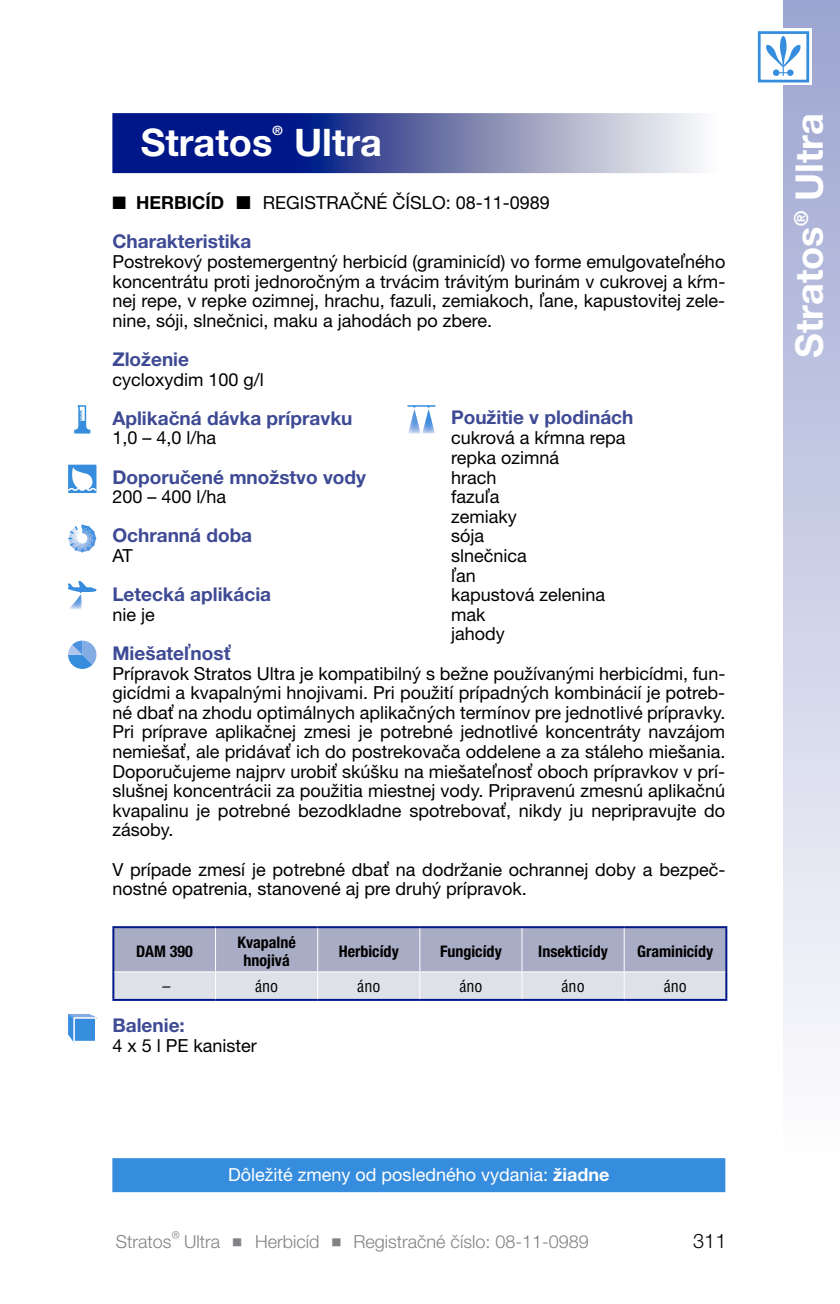
<style>
.page{position:relative;width:840px;height:1304px;background:#fff}
.page>*{position:absolute;margin:0;border:0;box-sizing:border-box;transform-origin:0 0}
.t1{font:700 38px "Helvetica Neue LT Pro";color:#fff}
.t2{font:700 38px "Helvetica Lucia Neue";color:#fff}
.t3{font:300 20px "Helvetica Lucia Neue";color:#000}
.t4{font:700 19px "Helvetica Lucia Neue";color:#3e4a94}
.t5{font:18px/19.6px "Helvetica Lucia Neue";color:#000;text-align:justify}
.t6{font:300 18px "Helvetica Lucia Neue";color:#808285}
.t7{font:18px "Helvetica Lucia Neue";color:#fff}
.t8{font:700 condensed 16px/18px "Helvetica Lucia Neue";color:#000;text-align:center}
.t9{font:500 condensed 16px "Helvetica Lucia Neue";color:#000}
.t10{font:700 12.8px "Helvetica Lucia Neue";color:#fff}
.s1{font-weight:700}
</style>
<div class="page">
<div style="left:782px;top:0;width:57px;height:1196px;background:linear-gradient(to bottom,#9ca4d1,#fff)"></div>
<svg style="left:757px;top:29px;width:54px;height:56px"></svg>
<div style="left:758px;top:33px;width:49px;height:48px;background:#fff"></div>
<div style="left:757px;top:31px;width:51px;height:51px;border:3px solid #368ddd"></div>
<svg style="left:766px;top:36px;width:34px;height:40px"></svg>
<svg style="left:112px;top:113px;width:590px;height:60px;background:#5c69aa"></svg>
<div style="left:112px;top:1158px;width:613px;height:34px;background:#368ddd"></div>
<hr style="left:112px;top:926px;width:103px;height:2px;background:#001789">
<hr style="left:112px;top:928px;width:2px;height:44px;background:#001789">
<hr style="left:215px;top:926px;width:102px;height:2px;background:#001789">
<hr style="left:317px;top:926px;width:102px;height:2px;background:#001789">
<hr style="left:419px;top:926px;width:102px;height:2px;background:#001789">
<hr style="left:521px;top:926px;width:102px;height:2px;background:#001789">
<hr style="left:623px;top:926px;width:104px;height:2px;background:#001789">
<hr style="left:725px;top:928px;width:2px;height:44px;background:#001789">
<hr style="left:112px;top:972px;width:2px;height:27px;background:#001789">
<hr style="left:725px;top:972px;width:2px;height:27px;background:#001789">
<hr style="left:112px;top:999px;width:103px;height:2px;background:#001789">
<hr style="left:215px;top:999px;width:102px;height:2px;background:#001789">
<hr style="left:317px;top:999px;width:102px;height:2px;background:#001789">
<hr style="left:419px;top:999px;width:102px;height:2px;background:#001789">
<hr style="left:521px;top:999px;width:102px;height:2px;background:#001789">
<hr style="left:623px;top:999px;width:104px;height:2px;background:#001789">
<svg style="left:113px;top:927px;width:613px;height:73px;background:#b8bbd1"></svg>
<img style="left:422px;top:409px;width:13px;height:25px">
<img style="left:408px;top:409px;width:12px;height:25px">
<hr style="left:407px;top:405px;width:28px;height:2px;background:#368ddd">
<svg style="left:68px;top:1014px;width:28px;height:28px"></svg>
<svg style="left:68px;top:524px;width:28px;height:29px"></svg>
<img style="left:69px;top:594px;width:13px;height:15px">
<svg style="left:68px;top:581px;width:28px;height:12px"></svg>
<svg style="left:68px;top:641px;width:28px;height:28px"></svg>
<svg style="left:74px;top:405px;width:16px;height:29px"></svg>
<div style="left:68px;top:465px;width:28px;height:28px;border:2px solid #368ddd"></div>
<svg style="left:68px;top:467px;width:28px;height:25px"></svg>
<h1 class="t2" style="left:141px;top:119px;width:133px">Stratos</h1>
<p class="t10" style="left:272px;top:123px;width:12px">®</p>
<h1 class="t2" style="left:294px;top:119px;width:89px">Ultra</h1>
<p class="t5" style="left:112px;top:193px;width:439px">■ <span class="s1">HERBICÍD</span> Ĭ REGISTRAČNÉ ČÍSLO: 08-11-0989</p>
<p class="t4" style="left:112px;top:230px;width:140px">Charakteristika</p>
<p class="t5" style="left:112px;top:251px;width:614px">Postrekový postemergentný herbicíd (graminicíd) vo forme emulgovateľného koncentrátu proti jednoročným a trvácim trávitým burinám v cukrovej a kŕm&shy;nej repe, v repke ozimnej, hrachu, fazuli, zemiakoch, ľane, kapustovitej zele&shy;nine, sóji, slnečnici, maku a jahodách po zbere.</p>
<p class="t4" style="left:112px;top:347px;width:78px">Zloženie</p>
<p class="t5" style="left:112px;top:369px;width:153px">cycloxydim 100 g/l</p>
<p class="t4" style="left:112px;top:406px;width:241px">Aplikačná dávka prípravku</p>
<p class="t5" style="left:112px;top:428px;width:105px">1,0 – 4,0 l/ha</p>
<p class="t4" style="left:112px;top:465px;width:255px">Doporučené množstvo vody</p>
<p class="t5" style="left:112px;top:487px;width:115px">200 – 400 l/ha</p>
<p class="t4" style="left:112px;top:524px;width:141px">Ochranná doba</p>
<p class="t5" style="left:112px;top:545px;width:22px">AT</p>
<p class="t4" style="left:112px;top:583px;width:160px">Letecká aplikácia</p>
<p class="t5" style="left:112px;top:604px;width:44px">nie je</p>
<p class="t4" style="left:112px;top:641px;width:120px">Miešateľnosť</p>
<p class="t5" style="left:112px;top:663px;width:614px">Prípravok Stratos Ultra je kompatibilný s bežne používanými herbicídmi, fun&shy;gicídmi a kvapalnými hnojivami. Pri použití prípadných kombinácií je potreb&shy;né dbať na zhodu optimálnych aplikačných termínov pre jednotlivé prípravky.<br>Pri príprave aplikačnej zmesi je potrebné jednotlivé koncentráty navzájom nemiešať, ale pridávať ich do postrekovača oddelene a za stáleho miešania.<br>Doporučujeme najprv urobiť skúšku na miešateľnosť oboch prípravkov v prí&shy;slušnej koncentrácii za použitia miestnej vody. Pripravenú zmesnú aplikačnú kvapalinu je potrebné bezodkladne spotrebovať, nikdy ju nepripravujte do zásoby.</p>
<p class="t5" style="left:112px;top:859px;width:614px">V prípade zmesí je potrebné dbať na dodržanie ochrannej doby a bezpeč&shy;nostné opatrenia, stanovené aj pre druhý prípravok.</p>
<p class="t4" style="left:451px;top:405px;width:184px">Použitie v plodinách</p>
<p class="t5" style="left:451px;top:428px;width:176px;text-align:left">cukrová a kŕmna repa repka ozimná<br>hrach<br>fazuľa<br>zemiaky<br>sója<br>slnečnica<br>ľan<br>kapustová zelenina mak<br>jahody</p>
<p class="t8" style="left:136px;top:942px;width:58px">DAM 390</p>
<p class="t8" style="left:237px;top:933px;width:60px">Kvapalné hnojivá</p>
<p class="t8" style="left:338px;top:942px;width:61px">Herbicídy</p>
<p class="t8" style="left:440px;top:942px;width:63px">Fungicídy</p>
<p class="t8" style="left:538px;top:942px;width:71px">Insekticídy</p>
<p class="t8" style="left:636px;top:942px;width:78px">Graminicídy</p>
<p class="t9" style="left:162px;top:977px;width:9px">–</p>
<p class="t9" style="left:255px;top:977px;width:25px">áno</p>
<p class="t9" style="left:357px;top:977px;width:25px">áno</p>
<p class="t9" style="left:459px;top:977px;width:25px">áno</p>
<p class="t9" style="left:561px;top:977px;width:25px">áno</p>
<p class="t9" style="left:663px;top:977px;width:25px">áno</p>
<p class="t4" style="left:112px;top:1014px;width:74px">Balenie:</p>
<p class="t5" style="left:112px;top:1035px;width:146px">4 x 5 l PE kanister</p>
<p class="t7" style="left:228px;top:1163px;width:383px">Dôležité zmeny od posledného vydania: <span class="s1">žiadne</span></p>
<p class="t6" style="left:116px;top:1230px;width:474px">Stratos® Ultra Ĭ Herbicíd Ĭ Registračné číslo: 08-11-0989</p>
<p class="t3" style="left:692px;top:1228px;width:35px">311</p>
<h1 class="t1" style="left:784px;top:358px;width:246px;rotate:-90deg">Stratos® Ultra</h1>
</div>
